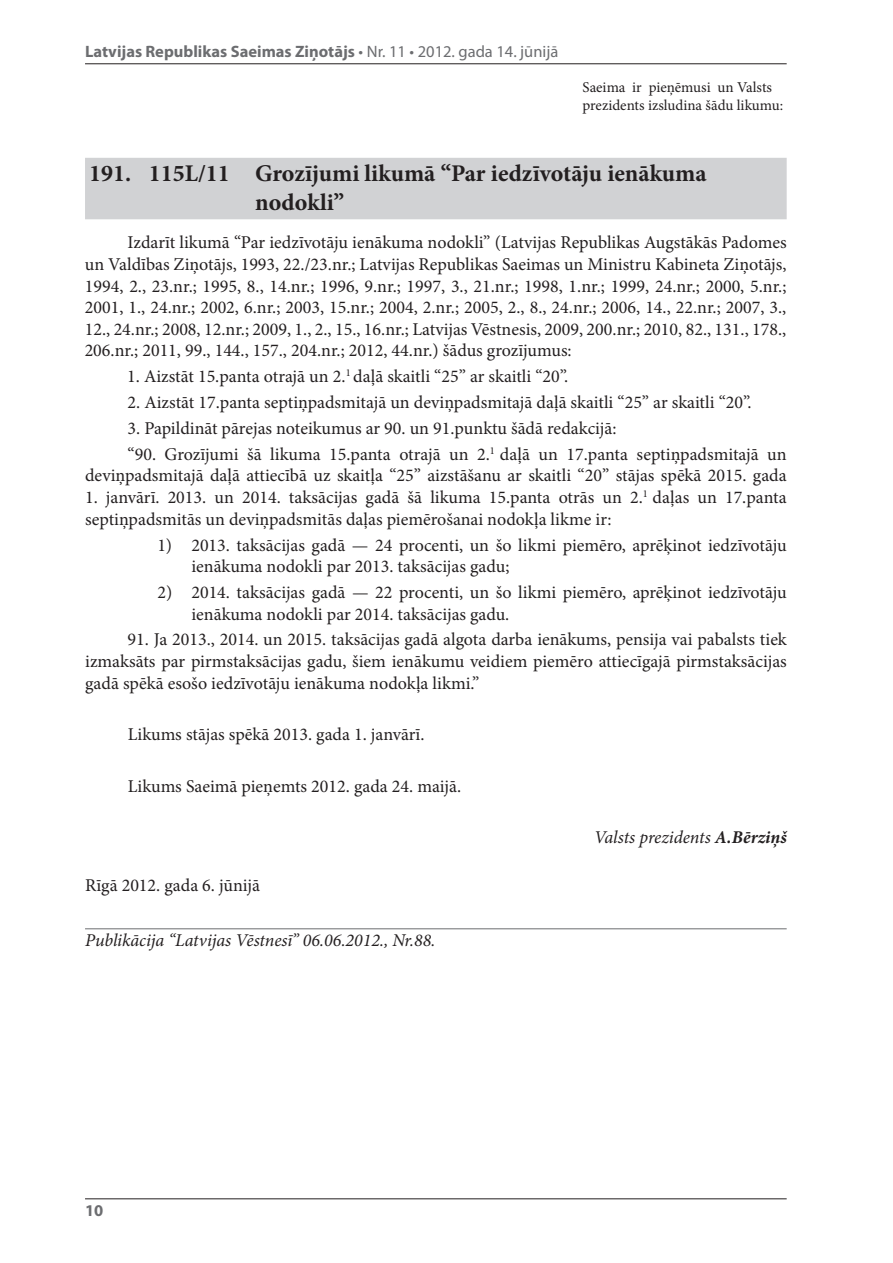
<style>
.page{position:relative;width:893px;height:1263px;background:#fff}
.page>*{position:absolute;margin:0;border:0;box-sizing:border-box;transform-origin:0 0}
.t1{font:700 24px/28.8px "Minion Pro";color:#231f20}
.t2{font:18px/21.6px "Minion Pro";color:#231f20}
.t3{font:italic 18px "Minion Pro";letter-spacing:-.005em;color:#231f20}
.t4{font:700 16.5px "Myriad Pro";color:#6c6d70}
.t5{font:15px/18px "Minion Pro";color:#231f20}
.s1{font-weight:400}
.s2{font-weight:700}
</style>
<div class="page">
<hr style="left:85px;top:63px;width:702px;height:1px;background:#231f20">
<hr style="left:85px;top:1198px;width:702px;height:1px;background:#231f20">
<div style="left:85px;top:158px;width:702px;height:61px;background:#d1d2d4"></div>
<hr style="left:85px;top:928px;width:702px;height:1px;background:#6c6d70">
<p class="t4" style="left:85px;top:41px;width:475px">Latvijas Republikas Saeimas Ziņotājs <span class="s1">• Nr. 11 • 2012. gada 14. jūnijā</span></p>
<p class="t5" style="left:583px;top:78px;width:202px">Saeima ir pieņēmusi un Valsts prezidents izsludina šādu likumu:</p>
<h1 class="t1" style="left:255px;top:159px;width:453px;text-indent:-166px">191. 115L/11 Grozījumi likumā “Par iedzīvotāju ienākuma nodokli”</h1>
<p class="t2" style="left:85px;top:232px;width:703px;text-align:justify;text-indent:43px">Izdarīt likumā “Par iedzīvotāju ienākuma nodokli” (Latvijas Republikas Augstākās Padomes un Valdības Ziņotājs, 1993, 22./23.nr.; Latvijas Republikas Saeimas un Ministru Kabineta Ziņotājs, 1994, 2., 23.nr.; 1995, 8., 14.nr.; 1996, 9.nr.; 1997, 3., 21.nr.; 1998, 1.nr.; 1999, 24.nr.; 2000, 5.nr.; 2001, 1., 24.nr.; 2002, 6.nr.; 2003, 15.nr.; 2004, 2.nr.; 2005, 2., 8., 24.nr.; 2006, 14., 22.nr.; 2007, 3., 12., 24.nr.; 2008, 12.nr.; 2009, 1., 2., 15., 16.nr.; Latvijas Vēstnesis, 2009, 200.nr.; 2010, 82., 131., 178., 206.nr.; 2011, 99., 144., 157., 204.nr.; 2012, 44.nr.) šādus grozījumus:</p>
<p class="t2" style="left:127px;top:366px;width:443px">1. Aizstāt 15.panta otrajā un 2.<sup>1</sup> daļā skaitli “25” ar skaitli “20”.</p>
<p class="t2" style="left:128px;top:392px;width:625px">2. Aizstāt 17.panta septiņpadsmitajā un deviņpadsmitajā daļā skaitli “25” ar skaitli “20”.</p>
<p class="t2" style="left:128px;top:415px;width:661px;line-height:25.8px">3. Papildināt pārejas noteikumus ar 90. un 91.punktu šādā redakcijā:<br>“90. Grozījumi šā likuma 15.panta otrajā un 2.<sup>1</sup> daļā un 17.panta septiņpadsmitajā un</p>
<p class="t2" style="left:85px;top:465px;width:703px">deviņpadsmitajā daļā attiecībā uz skaitļa “25” aizstāšanu ar skaitli “20” stājas spēkā 2015. gada</p>
<p class="t2" style="left:85px;top:487px;width:703px">1. janvārī. 2013. un 2014. taksācijas gadā šā likuma 15.panta otrās un 2.<sup>1</sup> daļas un 17.panta septiņpadsmitās un deviņpadsmitās daļas piemērošanai nodokļa likme ir:</p>
<p class="t2" style="left:191px;top:534px;width:597px;text-indent:-34px">1) 2013. taksācijas gadā — 24 procenti, un šo likmi piemēro, aprēķinot iedzīvotāju ienākuma nodokli par 2013. taksācijas gadu;</p>
<p class="t2" style="left:191px;top:581px;width:597px;text-indent:-34px">2) 2014. taksācijas gadā — 22 procenti, un šo likmi piemēro, aprēķinot iedzīvotāju ienākuma nodokli par 2014. taksācijas gadu.</p>
<p class="t2" style="left:85px;top:629px;width:703px;text-align:justify;text-indent:42px">91. Ja 2013., 2014. un 2015. taksācijas gadā algota darba ienākums, pensija vai pabalsts tiek izmaksāts par pirmstaksācijas gadu, šiem ienākumu veidiem piemēro attiecīgajā pirmstaksācijas gadā spēkā esošo iedzīvotāju ienākuma nodokļa likmi.”</p>
<p class="t2" style="left:128px;top:724px;width:298px">Likums stājas spēkā 2013. gada 1. janvārī.</p>
<p class="t2" style="left:128px;top:776px;width:335px">Likums Saeimā pieņemts 2012. gada 24. maijā.</p>
<p class="t3" style="left:594px;top:825px;width:194px">Valsts prezidents <span class="s2">A.Bērziņš</span></p>
<p class="t2" style="left:85px;top:874px;width:176px">Rīgā 2012. gada 6. jūnijā</p>
<p class="t3" style="left:85px;top:928px;width:352px">Publikācija “Latvijas Vēstnesī” 06.06.2012., Nr.88.</p>
<p class="t4" style="left:85px;top:1199px;width:20px">10</p>
</div>
